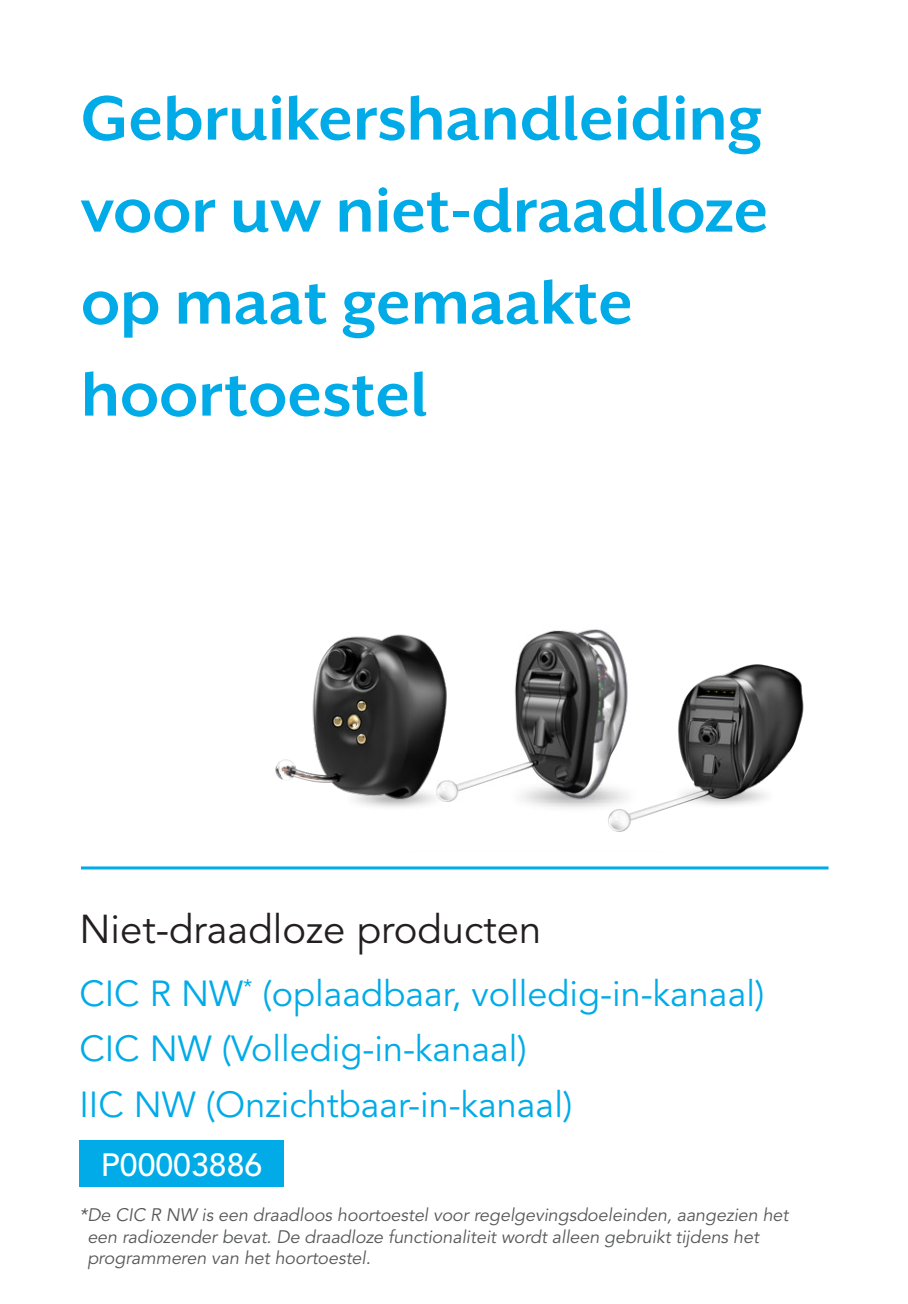
<style>
.page{position:relative;width:908px;height:1304px;background:#fff}
.page>*{position:absolute;margin:0;border:0;box-sizing:border-box;transform-origin:0 0}
.t1{font:700 72px/92px "Mr Eaves XL San OT";color:#00abe7}
.t2{font:40px "Avenir LT SLI Std Book";color:#231f20}
.t3{font:36px "Avenir LT SLI Std Book";color:#00abe7}
.t4{font:32px "Avenir LT SLI Std Medium";color:#fff}
.Disclaimer{font:italic 18px/21.6px "Avenir LT SLI Std Book";letter-spacing:-.005em;color:#57585a}
</style>
<div class="page">
<hr style="left:81px;top:866px;width:747px;height:3px;background:#00abe7">
<div style="left:79px;top:1141px;width:204px;height:46px;background:#00abe7"></div>
<img style="left:674px;top:664px;width:155px;height:206px">
<img style="left:488px;top:799px;width:186px;height:71px">
<img style="left:515px;top:629px;width:145px;height:222px">
<img style="left:275px;top:634px;width:240px;height:217px">
<p class="t1" style="left:81px;top:72px;width:688px">Gebruikershandleiding voor uw niet-draadloze op maat gemaakte hoortoestel</p>
<p class="t2" style="left:79px;top:906px;width:463px">Niet-draadloze producten</p>
<p class="t3" style="left:79px;top:972px;width:686px">CIC R NW<sup>*</sup> (oplaadbaar, volledig-in-kanaal)</p>
<p class="t3" style="left:79px;top:1028px;width:448px">CIC NW (Volledig-in-kanaal)</p>
<p class="t3" style="left:79px;top:1083px;width:494px">IIC NW (Onzichtbaar-in-kanaal)</p>
<p class="t4" style="left:101px;top:1146px;width:163px">P00003886</p>
<p class="Disclaimer" style="left:87px;top:1205px;width:702px;text-indent:-8px">*De CIC R NW is een draadloos hoortoestel voor regelgevingsdoeleinden, aangezien het een radiozender bevat. De draadloze functionaliteit wordt alleen gebruikt tijdens het programmeren van het hoortoestel.</p>
</div>
